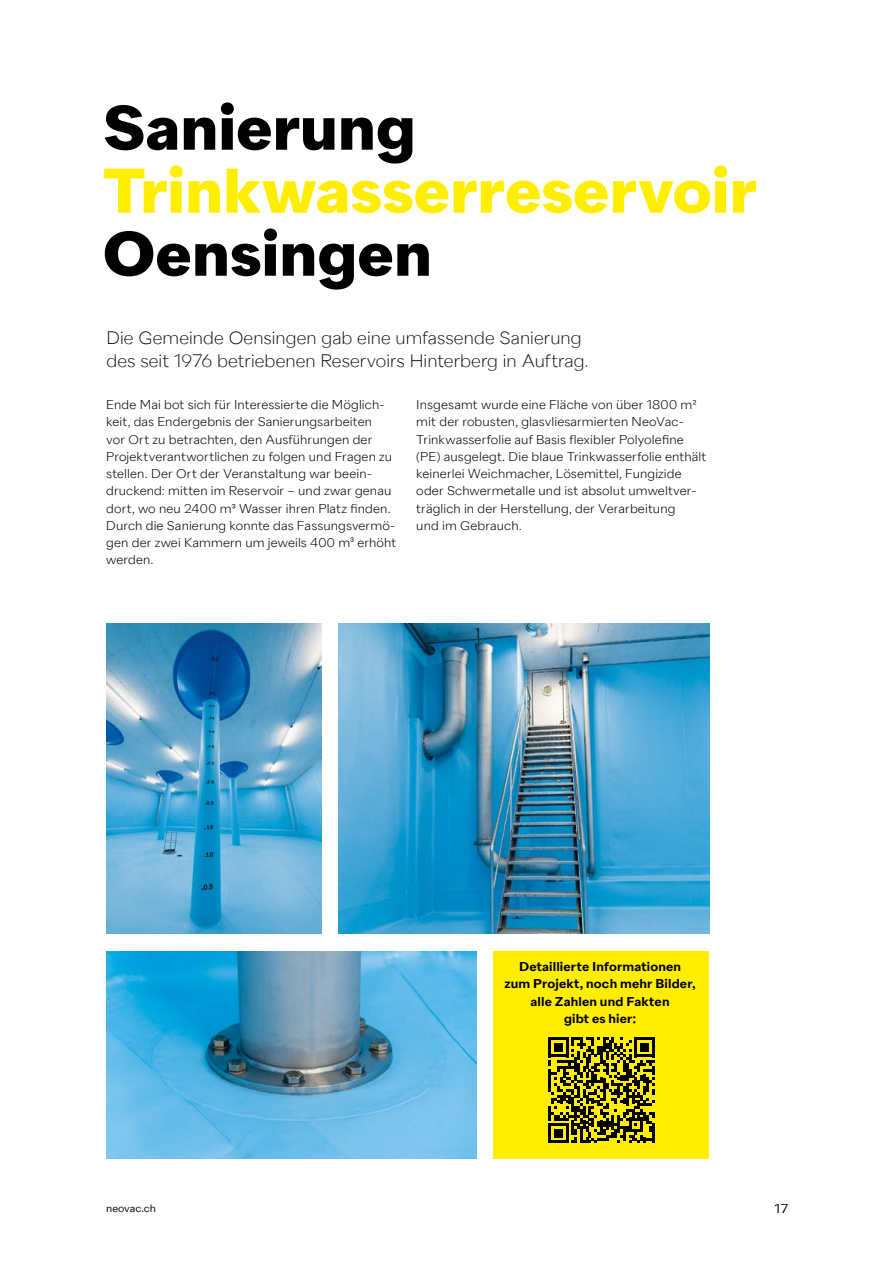
<style>
.page{position:relative;width:893px;height:1263px;background:#fff}
.page>*{position:absolute;margin:0;border:0;box-sizing:border-box;transform-origin:0 0}
.t1{font:700 63px "Neo Vac Sans";letter-spacing:.005em;color:#fe0}
.t2{font:700 63px "Neo Vac Sans";letter-spacing:.005em;color:#000}
.t3{font:200 18px/22.5px "Neo Vac Sans";letter-spacing:.005em;color:#000}
.t4{font:300 12.75px/17.2px "Neo Vac Sans";letter-spacing:.01em;color:#000}
.t5{font:600 12.75px/17.2px "Neo Vac Sans";letter-spacing:.01em;color:#000;text-align:center}
.t6{font:12.75px "Neo Vac Sans";color:#000}
.t7{font:10.5px "Neo Vac Sans";color:#000}
</style>
<div class="page">
<img style="left:106px;top:623px;width:216px;height:311px">
<img style="left:106px;top:951px;width:371px;height:207px">
<img style="left:339px;top:623px;width:370px;height:311px">
<div style="left:494px;top:951px;width:215px;height:207px;background:#fe0"></div>
<svg style="left:549px;top:1037px;width:105px;height:106px"></svg>
<hr style="left:652px;top:1123px;width:2px;height:20px;background:#000">
<h1 class="t2" style="left:103px;top:90px;width:314px">Sanierung</h1>
<h1 class="t1" style="left:103px;top:153px;width:656px">Trinkwasserreservoir</h1>
<h1 class="t2" style="left:103px;top:216px;width:330px">Oensingen</h1>
<h2 class="t3" style="left:106px;top:326px;width:484px">Die Gemeinde Oensingen gab eine umfassende Sanierung des seit 1976 betriebenen Reservoirs Hinterberg in Auftrag.</h2>
<p class="t4" style="left:106px;top:396px;width:292px">Ende Mai bot sich für Interessierte die Möglich&shy;keit, das Endergebnis der Sanierungsarbeiten<br>vor Ort zu betrachten, den Ausführungen der Projektverantwortlichen zu folgen und Fragen zu stellen. Der Ort der Veranstaltung war beein&shy;druckend: mitten im Reservoir – und zwar genau dort, wo neu 2400 m3 Wasser ihren Platz finden.<br>Durch die Sanierung konnte das Fassungsvermö&shy;gen der zwei Kammern um jeweils 400 m³ erhöht werden.</p>
<p class="t4" style="left:416px;top:396px;width:292px">Insgesamt wurde eine Fläche von über 1800 m2 mit der robusten, glasvliesarmierten NeoVac-Trinkwasserfolie auf Basis flexibler Polyolefine (PE) ausgelegt. Die blaue Trinkwasserfolie enthält keinerlei Weichmacher, Lösemittel, Fungizide oder Schwermetalle und ist absolut umweltver&shy;träglich in der Herstellung, der Verarbeitung<br>und im Gebrauch.</p>
<p class="t5" style="left:505px;top:958px;width:192px">Detaillierte Informationen zum Projekt, noch mehr Bilder, alle Zahlen und Fakten<br>gibt es hier:</p>
<p class="t7" style="left:106px;top:1202px;width:51px">neovac.ch</p>
<p class="t6" style="left:775px;top:1201px;width:15px">17</p>
</div>
